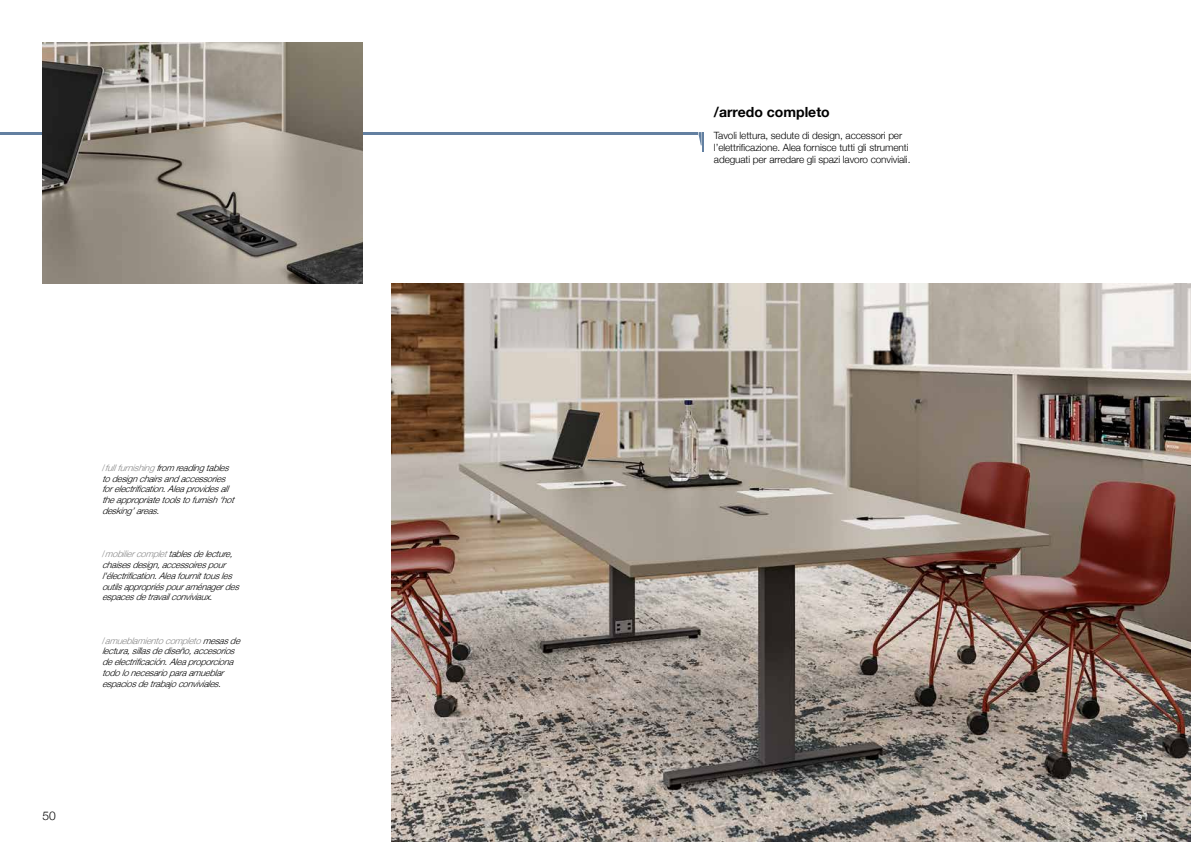
<style>
.page{position:relative;width:1191px;height:842px;background:#fff}
.page>*{position:absolute;margin:0;border:0;box-sizing:border-box;transform-origin:0 0}
.t1{font:700 14px "Helvetica Neue";color:#000}
.t2{font:300 12px "Helvetica Neue";color:#000}
.t3{font:300 12px "Helvetica Neue";color:#fff}
.t4{font:300 10px/12px "Helvetica Neue";letter-spacing:-.01em;color:#000}
.t5{font:italic 300 9px/10.8px "Helvetica Neue";color:#000}
.s1{font-style:normal;color:#878787}
.s2{color:#878787}
</style>
<div class="page">
<img style="left:391px;top:283px;width:800px;height:559px">
<hr style="left:0;top:132px;width:698px;height:3px;background:#6380a1">
<svg style="left:698px;top:132px;width:6px;height:19px"></svg>
<img style="left:43px;top:43px;width:320px;height:240px">
<p class="t5" style="left:102px;top:462px;width:137px"><span class="s1">/</span> <span class="s2">fullfurnishing</span>fromreadingtables todesignchairsandaccessories forelectrification.Aleaprovidesall theappropriatetoolstofurnish‘hot desking’areas.</p>
<p class="t5" style="left:102px;top:548px;width:142px"><span class="s1">/</span> <span class="s2">mobiliercomplet</span>tablesdelecture, chaisesdesign,accessoirespour l'électrification.Aleafournittousles outilsappropriéspouraménagerdes espacesdetravailconviviaux.</p>
<p class="t5" style="left:102px;top:635px;width:143px"><span class="s1">/</span> <span class="s2">amueblamientocompleto</span>mesasde lectura,sillasdediseño,accesorios deelectrificación.Aleaproporciona todolonecesarioparaamueblar espaciosdetrabajoconviviales.</p>
<h2 class="t2" style="left:43px;top:808px;width:15px">50</h2>
<h1 class="t1" style="left:714px;top:103px;width:117px">/arredo completo</h1>
<p class="t4" style="left:714px;top:129px;width:198px">Tavoli lettura, sedute di design, accessori per l’elettrificazione. Alea fornisce tutti gli strumenti adeguati per arredare gli spazi lavoro conviviali.</p>
<h2 class="t3" style="left:1135px;top:808px;width:15px">51</h2>
</div>
